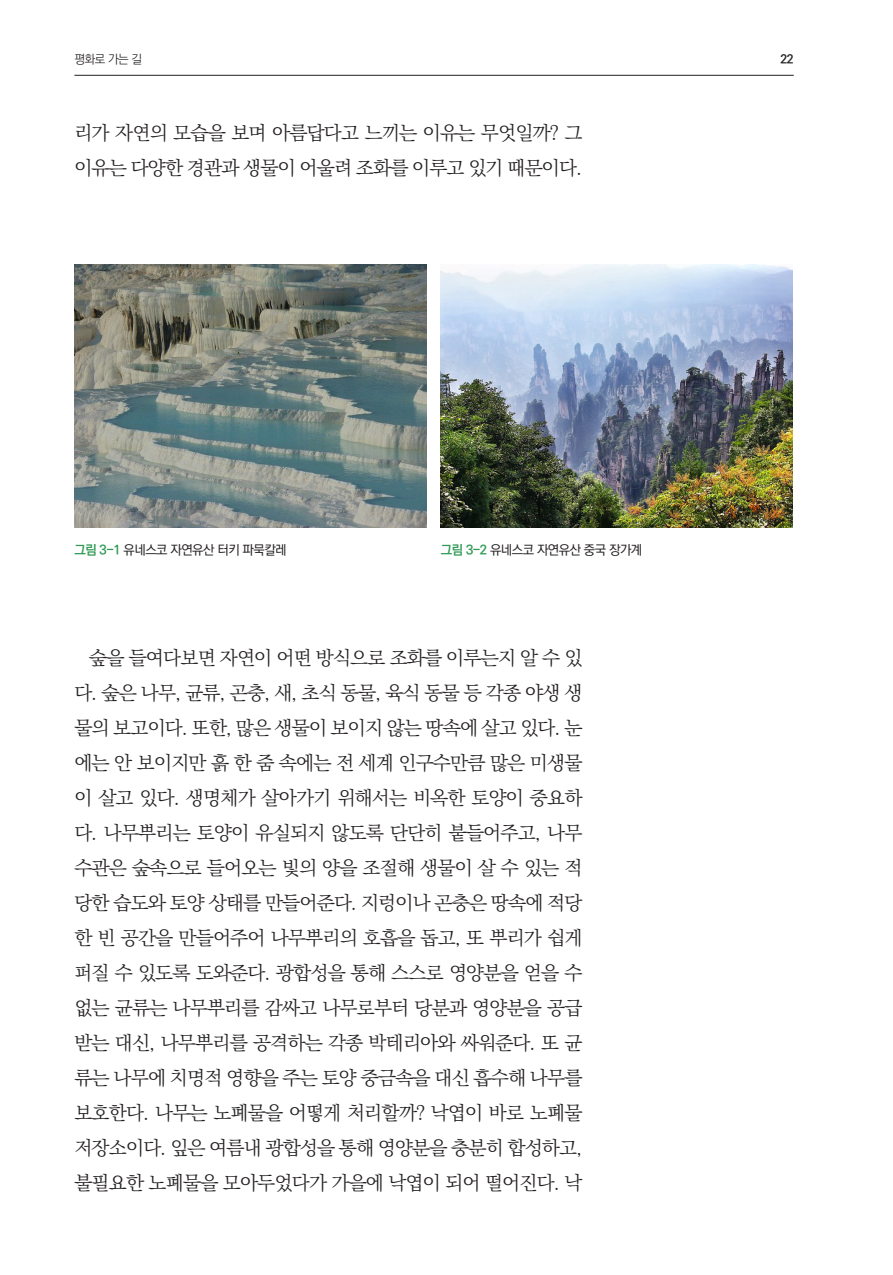
<style>
.page{position:relative;width:893px;height:1275px;background:#fff}
.page>*{position:absolute;margin:0;border:0;box-sizing:border-box;transform-origin:0 0}
.본문{font:300 19.25px/35px "Ko Pub Batang";letter-spacing:-.04em;color:#231f20}
.그림캡션{font:500 13.12px "Ko Pub Dotum";letter-spacing:-.04em;color:#231f20}
.t1{font:300 12.25px "Ko Pub Dotum";color:#231f20}
.t2{font:700 12.25px "Ko Pub Dotum";color:#231f20}
.s1{font-weight:700;color:#339b57}
</style>
<div class="page">
<img style="left:74px;top:264px;width:352px;height:264px">
<img style="left:441px;top:264px;width:352px;height:264px">
<hr style="left:74px;top:75px;width:720px;height:1px;background:#231f20">
<p class="t1" style="left:74px;top:54px;width:69px">평화로 가는 길</p>
<p class="t2" style="left:780px;top:53px;width:15px">22</p>
<p class="본문" style="left:74px;top:116px;width:509px">리가 자연의 모습을 보며 아름답다고 느끼는 이유는 무엇일까? 그 이유는 다양한 경관과 생물이 어울려 조화를 이루고 있기 때문이다.</p>
<p class="그림캡션" style="left:74px;top:543px;width:214px"><span class="s1">그림 3-1</span> 유네스코 자연유산 터키 파묵칼레</p>
<p class="그림캡션" style="left:441px;top:543px;width:203px"><span class="s1">그림 3-2</span> 유네스코 자연유산 중국 장가계</p>
<p class="본문" style="left:74px;top:641px;width:509px;text-align:justify;text-indent:15px">숲을 들여다보면 자연이 어떤 방식으로 조화를 이루는지 알 수 있 다. 숲은 나무, 균류, 곤충, 새, 초식 동물, 육식 동물 등 각종 야생 생 물의 보고이다. 또한, 많은 생물이 보이지 않는 땅속에 살고 있다. 눈 에는 안 보이지만 흙 한 줌 속에는 전 세계 인구수만큼 많은 미생물 이 살고 있다. 생명체가 살아가기 위해서는 비옥한 토양이 중요하 다. 나무뿌리는 토양이 유실되지 않도록 단단히 붙들어주고, 나무 수관은 숲속으로 들어오는 빛의 양을 조절해 생물이 살 수 있는 적 당한 습도와 토양 상태를 만들어준다. 지렁이나 곤충은 땅속에 적당 한 빈 공간을 만들어주어 나무뿌리의 호흡을 돕고, 또 뿌리가 쉽게 퍼질 수 있도록 도와준다. 광합성을 통해 스스로 영양분을 얻을 수 없는 균류는 나무뿌리를 감싸고 나무로부터 당분과 영양분을 공급 받는 대신, 나무뿌리를 공격하는 각종 박테리아와 싸워준다. 또 균 류는 나무에 치명적 영향을 주는 토양 중금속을 대신 흡수해 나무를 보호한다. 나무는 노폐물을 어떻게 처리할까? 낙엽이 바로 노폐물 저장소이다. 잎은 여름내 광합성을 통해 영양분을 충분히 합성하고, 불필요한 노폐물을 모아두었다가 가을에 낙엽이 되어 떨어진다. 낙</p>
</div>
